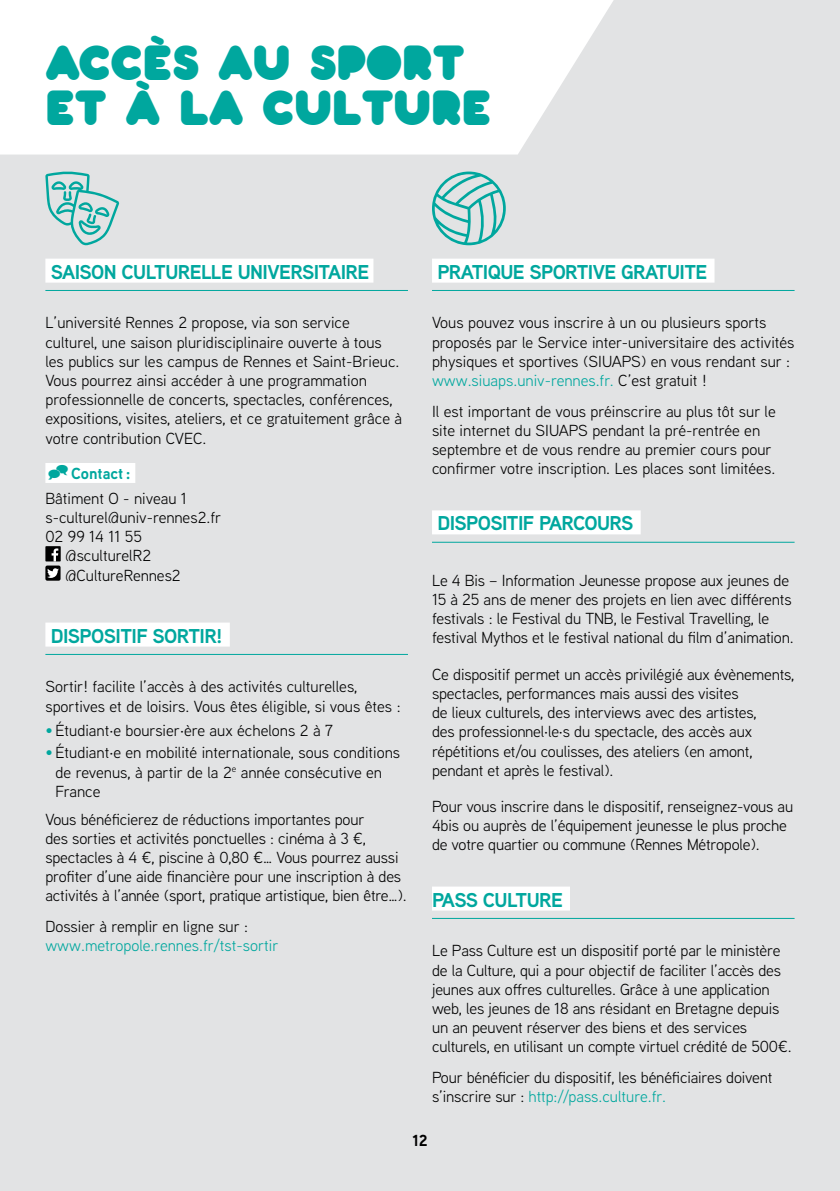
<style>
.page{position:relative;width:840px;height:1191px;background:#fff}
.page>*{position:absolute;margin:0;border:0;box-sizing:border-box;transform-origin:0 0}
.t1{font:48px/45.6px "Pochoir Pleine";color:#00a79e}
.t2{font:700 20px "Aaux Next";letter-spacing:-.03em;color:#00a79e}
.t3{font:16px/19.2px "Aaux Next";letter-spacing:-.01em;color:#000}
.t4{font:16px "Aaux Next";color:#00a79e}
.t5{font:700 16px "Aaux Next";color:#00a79e}
.t6{font:700 16px "Aaux Next";color:#000}
.s1{color:#00a79e}
</style>
<div class="page">
<div style="left:0;top:0;width:839px;height:1191px;background:#e2e3e4"></div>
<svg style="left:0;top:0;width:613px;height:154px;background:#fcfcfc"></svg>
<hr style="left:45px;top:290px;width:363px;height:1px;background:#00a79e">
<div style="left:45px;top:259px;width:328px;height:24px;background:#fff"></div>
<div style="left:45px;top:463px;width:90px;height:20px;background:#fff"></div>
<hr style="left:45px;top:654px;width:363px;height:1px;background:#00a79e">
<div style="left:45px;top:622px;width:185px;height:24px;background:#fff"></div>
<div style="left:45px;top:546px;width:16px;height:15px;background:#000"></div>
<svg style="left:52px;top:548px;width:6px;height:13px"></svg>
<div style="left:45px;top:565px;width:15px;height:15px;background:#000;border-radius:2px"></div>
<svg style="left:47px;top:568px;width:12px;height:10px"></svg>
<hr style="left:432px;top:290px;width:362px;height:1px;background:#00a79e">
<div style="left:432px;top:259px;width:282px;height:24px;background:#fff"></div>
<hr style="left:432px;top:542px;width:362px;height:1px;background:#00a79e">
<div style="left:432px;top:510px;width:208px;height:24px;background:#fff"></div>
<hr style="left:432px;top:918px;width:362px;height:1px;background:#00a79e">
<div style="left:432px;top:886px;width:137px;height:24px;background:#fff"></div>
<svg style="left:45px;top:171px;width:74px;height:75px"></svg>
<svg style="left:432px;top:171px;width:73px;height:74px"></svg>
<h1 class="t1" style="left:45px;top:38px;width:447px">ACCÈS AU SPORT<br>ET À LA CULTURE</h1>
<p class="t2" style="left:51px;top:257px;width:320px">SAISON CULTURELLE UNIVERSITAIRE</p>
<p class="t3" style="left:45px;top:313px;width:358px">L’université Rennes 2 propose, via son service culturel, une saison pluridisciplinaire ouverte à tous les publics sur les campus de Rennes et Saint-Brieuc.<br>Vous pourrez ainsi accéder à une programmation professionnelle de concerts, spectacles, conférences, expositions, visites, ateliers, et ce gratuitement grâce à votre contribution CVEC.</p>
<p class="t5" style="left:71px;top:462px;width:61px">CONTACT :</p>
<p class="t3" style="left:45px;top:488px;width:143px">Bâtiment O - niveau 1</p>
<p class="t3" style="left:45px;top:507px;width:177px">s-culturel@univ-rennes2.fr</p>
<p class="t3" style="left:45px;top:526px;width:98px">02 99 14 11 55</p>
<p class="t3" style="left:65px;top:546px;width:88px">@sculturelR2</p>
<p class="t3" style="left:65px;top:565px;width:117px">@CultureRennes2</p>
<p class="t2" style="left:51px;top:621px;width:173px">DISPOSITIF SORTIR!</p>
<p class="t3" style="left:45px;top:676px;width:356px">Sortir! facilite l’accès à des activités culturelles, sportives et de loisirs. Vous êtes éligible, si vous êtes :</p>
<p class="t3" style="left:45px;top:720px;width:289px"><span class="s1">•</span> Étudiant·e boursier·ère aux échelons 2 à 7</p>
<p class="t3" style="left:55px;top:742px;width:346px;text-indent:-10px"><span class="s1">•</span> Étudiant·e en mobilité internationale, sous conditions de revenus, à partir de la 2<sup>e</sup> année consécutive en<br>France</p>
<p class="t3" style="left:45px;top:809px;width:362px">Vous bénéficierez de réductions importantes pour<br>des sorties et activités ponctuelles : cinéma à 3 €, spectacles à 4 €, piscine à 0,80 €… Vous pourrez aussi profiter d’une aide financière pour une inscription à des activités à l’année (sport, pratique artistique, bien être…).</p>
<p class="t3" style="left:45px;top:916px;width:204px">Dossier à remplir en ligne sur :</p>
<p class="t4" style="left:45px;top:935px;width:234px">www.metropole.rennes.fr/tst-sortir</p>
<p class="t2" style="left:437px;top:257px;width:271px">PRATIQUE SPORTIVE GRATUITE</p>
<p class="t3" style="left:432px;top:313px;width:364px">Vous pouvez vous inscrire à un ou plusieurs sports proposés par le Service inter-universitaire des activités physiques et sportives (SIUAPS) en vous rendant sur : <span class="s1">www.siuaps.univ-rennes.fr.</span> C’est gratuit !</p>
<p class="t3" style="left:432px;top:401px;width:345px">Il est important de vous préinscrire au plus tôt sur le site internet du SIUAPS pendant la pré-rentrée en septembre et de vous rendre au premier cours pour confirmer votre inscription. Les places sont limitées.</p>
<p class="t2" style="left:437px;top:509px;width:198px">DISPOSITIF PARCOURS</p>
<p class="t3" style="left:432px;top:570px;width:363px">Le 4 Bis – Information Jeunesse propose aux jeunes de 15 à 25 ans de mener des projets en lien avec différents festivals : le Festival du TNB, le Festival Travelling, le festival Mythos et le festival national du film d’animation.</p>
<p class="t3" style="left:432px;top:664px;width:363px">Ce dispositif permet un accès privilégié aux évènements, spectacles, performances mais aussi des visites<br>de lieux culturels, des interviews avec des artistes,<br>des professionnel·le·s du spectacle, des accès aux répétitions et/ou coulisses, des ateliers (en amont, pendant et après le festival).</p>
<p class="t3" style="left:432px;top:796px;width:362px">Pour vous inscrire dans le dispositif, renseignez-vous au<br>4bis ou auprès de l’équipement jeunesse le plus proche de votre quartier ou commune (Rennes Métropole).</p>
<p class="t2" style="left:432px;top:885px;width:96px">PASS CULTURE</p>
<p class="t3" style="left:432px;top:940px;width:361px">Le Pass Culture est un dispositif porté par le ministère de la Culture, qui a pour objectif de faciliter l’accès des jeunes aux offres culturelles. Grâce à une application web, les jeunes de 18 ans résidant en Bretagne depuis un an peuvent réserver des biens et des services culturels, en utilisant un compte virtuel crédité de 500€.</p>
<p class="t3" style="left:432px;top:1067px;width:342px">Pour bénéficier du dispositif, les bénéficiaires doivent s’inscrire sur : <span class="s1">http://pass.culture.fr.</span></p>
<p class="t6" style="left:412px;top:1128px;width:17px">12</p>
</div>
